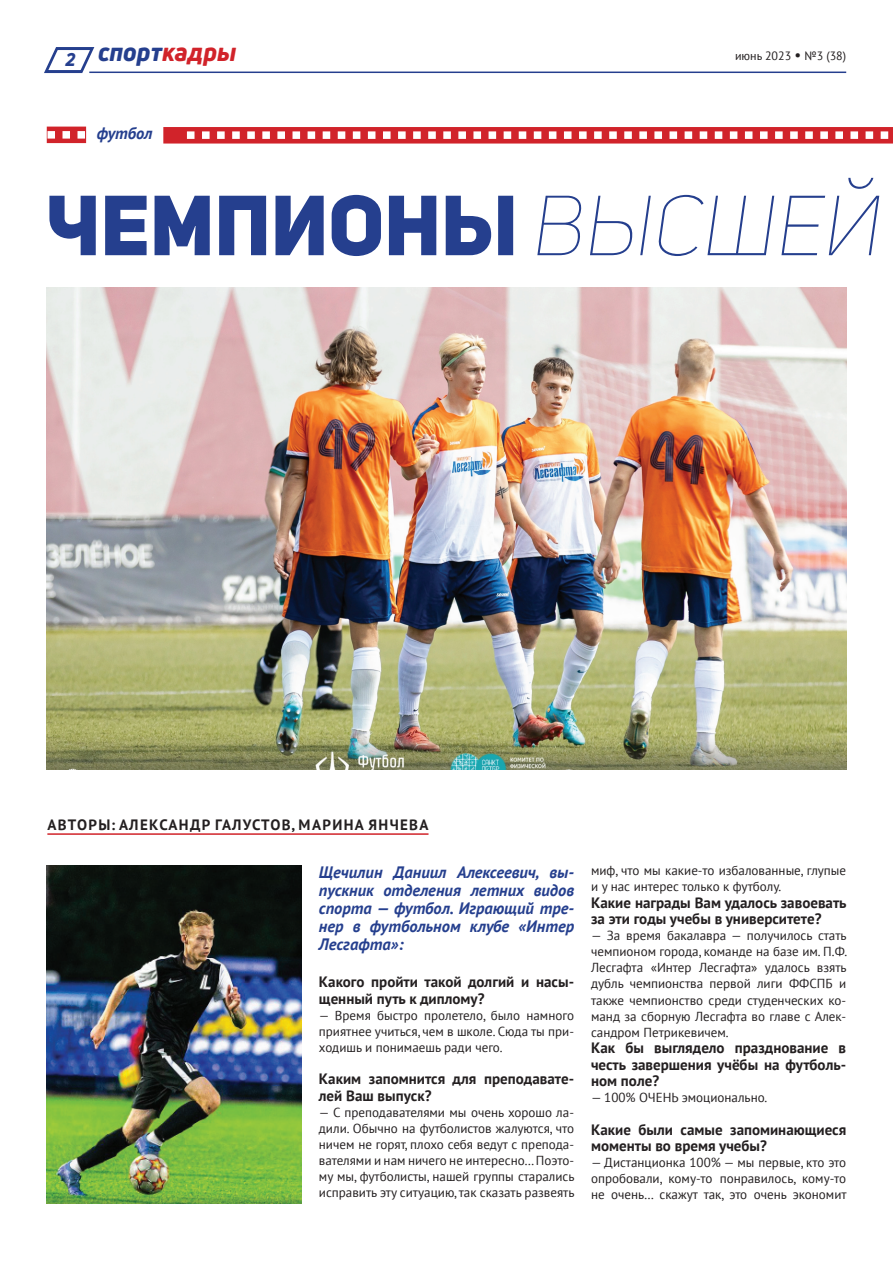
<style>
.page{position:relative;width:893px;height:1263px;background:#fff}
.page>*{position:absolute;margin:0;border:0;box-sizing:border-box;transform-origin:0 0}
.t1{font:84px "Uni Sans Demo Heavy CAPS";color:#253f8e}
.t2{font:italic 800 25.5px "Uni Neue";color:#253f8e}
.t3{font:italic 700 16.5px/18px "PT Sans";color:#253f8e;text-align:justify}
.t4{font:700 15px/16.5px "PT Sans";color:#231f20}
.t5{font:700 15px "PT Sans";letter-spacing:.09em;color:#231f20}
.t6{font:13.05px/16px "PT Sans";color:#231f20;text-align:justify}
.t7{font:12px "PT Sans";color:#231f20}
.s1{color:#d1232a}
.s2{font-size:15px}
.s3{font-family:"Uni Sans Demo Thin Italic CAPS"}
</style>
<div class="page">
<svg style="left:44px;top:47px;width:53px;height:27px"></svg>
<hr style="left:89px;top:72px;width:757px;height:1px;background:#253f8e">
<div style="left:47px;top:127px;width:39px;height:16px;background:#d1232a"></div>
<svg style="left:47px;top:131px;width:38px;height:8px"></svg>
<div style="left:163px;top:127px;width:730px;height:17px;background:#d1232a"></div>
<svg style="left:187px;top:131px;width:702px;height:8px"></svg>
<img style="left:47px;top:288px;width:799px;height:481px">
<hr style="left:47px;top:833px;width:381px;height:2px;background:#d1232a">
<img style="left:47px;top:865px;width:255px;height:338px">
<h2 class="t2" style="left:65px;top:35px;width:172px"><sub>2</sub> спорт<span class="s1">кадры</span></h2>
<p class="t7" style="left:735px;top:48px;width:113px">июнь 2023 <span class="s2">•</span> №3 (38)</p>
<p class="t3" style="left:97px;top:124px;width:57px">футбол</p>
<h1 class="t1" style="left:47px;top:171px;width:837px">Чемпионы <span class="s3">высшей</span></h1>
<p class="t5" style="left:47px;top:814px;width:381px">Авторы: Александр Галустов, Марина Янчева</p>
<p class="t3" style="left:319px;top:863px;width:257px">Щечилин Даниил Алексеевич, вы&shy;пускник отделения летних видов спорта — футбол. Играющий тре&shy;нер в футбольном клубе «Интер Лесгафта»:</p>
<p class="t4" style="left:319px;top:973px;width:257px">Какого пройти такой долгий и насы&shy;щенный путь к диплому?</p>
<p class="t6" style="left:319px;top:1007px;width:257px">— Время быстро пролетело, было намного приятнее учиться, чем в школе. Сюда ты при&shy;ходишь и понимаешь ради чего.</p>
<p class="t4" style="left:319px;top:1070px;width:257px">Каким запомнится для преподавате&shy;лей Ваш выпуск?</p>
<p class="t6" style="left:319px;top:1104px;width:257px">— С преподавателями мы очень хорошо ла&shy;дили. Обычно на футболистов жалуются, что ничем не горят, плохо себя ведут с препода&shy;вателями и нам ничего не интересно… Поэто&shy;му мы, футболисты, нашей группы старались исправить эту ситуацию, так сказать развеять</p>
<p class="t6" style="left:591px;top:862px;width:257px">миф, что мы какие-то избалованные, глупые и у нас интерес только к футболу.</p>
<p class="t4" style="left:591px;top:894px;width:257px">Какие награды Вам удалось завоевать за эти годы учебы в университете?</p>
<p class="t6" style="left:591px;top:927px;width:258px">— За время бакалавра — получилось стать чемпионом города, команде на базе им. П.Ф.<br>Лесгафта «Интер Лесгафта» удалось взять дубль чемпионства первой лиги ФФСПБ и также чемпионство среди студенческих ко&shy;манд за сборную Лесгафта во главе с Алек&shy;сандром Петрикевичем.</p>
<p class="t4" style="left:591px;top:1039px;width:257px;text-align:justify">Как бы выглядело празднование в честь завершения учёбы на футболь&shy;ном поле?</p>
<p class="t6" style="left:591px;top:1089px;width:178px">— 100% ОЧЕНЬ эмоционально.</p>
<p class="t4" style="left:591px;top:1121px;width:257px">Какие были самые запоминающиеся моменты во время учебы?</p>
<p class="t6" style="left:591px;top:1154px;width:257px">— Дистанционка 100% — мы первые, кто это опробовали, кому-то понравилось, кому-то не очень… скажут так, это очень экономит</p>
</div>
